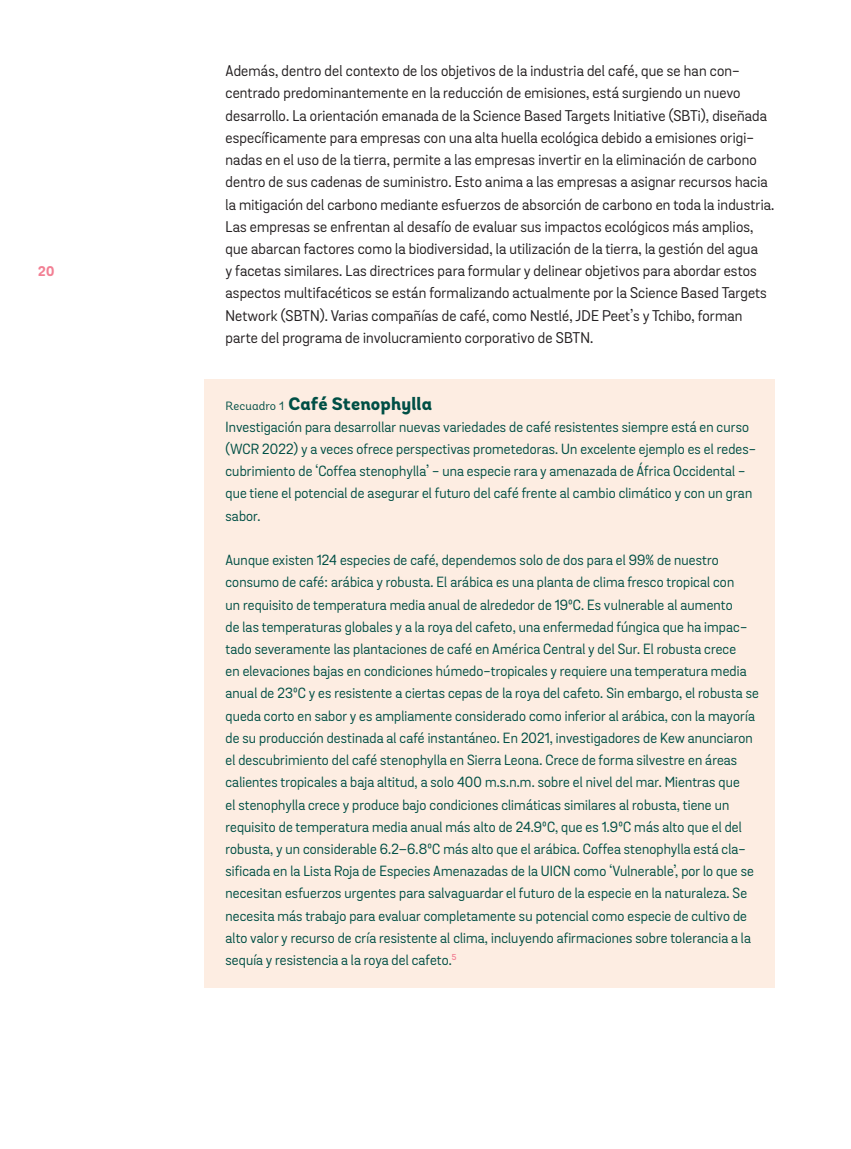
<style>
.page{position:relative;width:851px;height:1149px;background:#fff}
.page>*{position:absolute;margin:0;border:0;box-sizing:border-box;transform-origin:0 0}
.t1{font:800 18px "Andes";letter-spacing:.01em;color:#004f45}
.t2{font:15px/22.2px "Grota Sans Rd";letter-spacing:.01em;color:#231f20}
.t3{font:14.25px/22.2px "Grota Sans Rd";letter-spacing:.01em;color:#004f45}
.t4{font:700 13.5px "Grota Sans Rd";color:#f28094}
.s1{font-weight:400;font-size:12px}
</style>
<div class="page">
<div style="left:204px;top:379px;width:570px;height:52px;background:#fdede2"></div>
<div style="left:204px;top:399px;width:570px;height:144px;background:#fdede2"></div>
<div style="left:204px;top:533px;width:570px;height:454px;background:#fdede2"></div>
<hr style="left:850px;top:0;width:1px;height:1148px;background:#f28094">
<p class="t4" style="left:38px;top:263px;width:17px">20</p>
<p class="t2" style="left:225px;top:60px;width:550px">Además, dentro del contexto de los objetivos de la industria del café, que se han con&shy;centrado predominantemente en la reducción de emisiones, está surgiendo un nuevo desarrollo. La orientación emanada de la Science Based Targets Initiative (SBTi), diseñada específicamente para empresas con una alta huella ecológica debido a emisiones origi&shy;nadas en el uso de la tierra, permite a las empresas invertir en la eliminación de carbono dentro de sus cadenas de suministro. Esto anima a las empresas a asignar recursos hacia la mitigación del carbono mediante esfuerzos de absorción de carbono en toda la industria.<br>Las empresas se enfrentan al desafío de evaluar sus impactos ecológicos más amplios, que abarcan factores como la biodiversidad, la utilización de la tierra, la gestión del agua<br>y facetas similares. Las directrices para formular y delinear objetivos para abordar estos aspectos multifacéticos se están formalizando actualmente por la Science Based Targets Network (SBTN). Varias compañías de café, como Nestlé, JDE Peet’s y Tchibo, forman parte del programa de involucramiento corporativo de SBTN.</p>
<p class="t1" style="left:225px;top:392px;width:208px"><span class="s1">Recuadro 1</span> Café Stenophylla</p>
<p class="t3" style="left:225px;top:416px;width:532px">Investigación para desarrollar nuevas variedades de café resistentes siempre está en curso (WCR 2022) y a veces ofrece perspectivas prometedoras. Un excelente ejemplo es el redes&shy;cubrimiento de ‘Coffea stenophylla’ - una especie rara y amenazada de África Occidental - que tiene el potencial de asegurar el futuro del café frente al cambio climático y con un gran sabor.</p>
<p class="t3" style="left:225px;top:549px;width:534px">Aunque existen 124 especies de café, dependemos solo de dos para el 99% de nuestro consumo de café: arábica y robusta. El arábica es una planta de clima fresco tropical con<br>un requisito de temperatura media anual de alrededor de 19⁰C. Es vulnerable al aumento<br>de las temperaturas globales y a la roya del cafeto, una enfermedad fúngica que ha impac&shy;tado severamente las plantaciones de café en América Central y del Sur. El robusta crece<br>en elevaciones bajas en condiciones húmedo-tropicales y requiere una temperatura media anual de 23⁰C y es resistente a ciertas cepas de la roya del cafeto. Sin embargo, el robusta se queda corto en sabor y es ampliamente considerado como inferior al arábica, con la mayoría de su producción destinada al café instantáneo. En 2021, investigadores de Kew anunciaron el descubrimiento del café stenophylla en Sierra Leona. Crece de forma silvestre en áreas calientes tropicales a baja altitud, a solo 400 m.s.n.m. sobre el nivel del mar. Mientras que<br>el stenophylla crece y produce bajo condiciones climáticas similares al robusta, tiene un requisito de temperatura media anual más alto de 24.9⁰C, que es 1.9⁰C más alto que el del robusta, y un considerable 6.2–6.8⁰C más alto que el arábica. Coffea stenophylla está cla&shy;sificada en la Lista Roja de Especies Amenazadas de la UICN como ‘Vulnerable’, por lo que se necesitan esfuerzos urgentes para salvaguardar el futuro de la especie en la naturaleza. Se necesita más trabajo para evaluar completamente su potencial como especie de cultivo de alto valor y recurso de cría resistente al clima, incluyendo afirmaciones sobre tolerancia a la sequía y resistencia a la roya del cafeto.<sup>5</sup></p>
</div>
